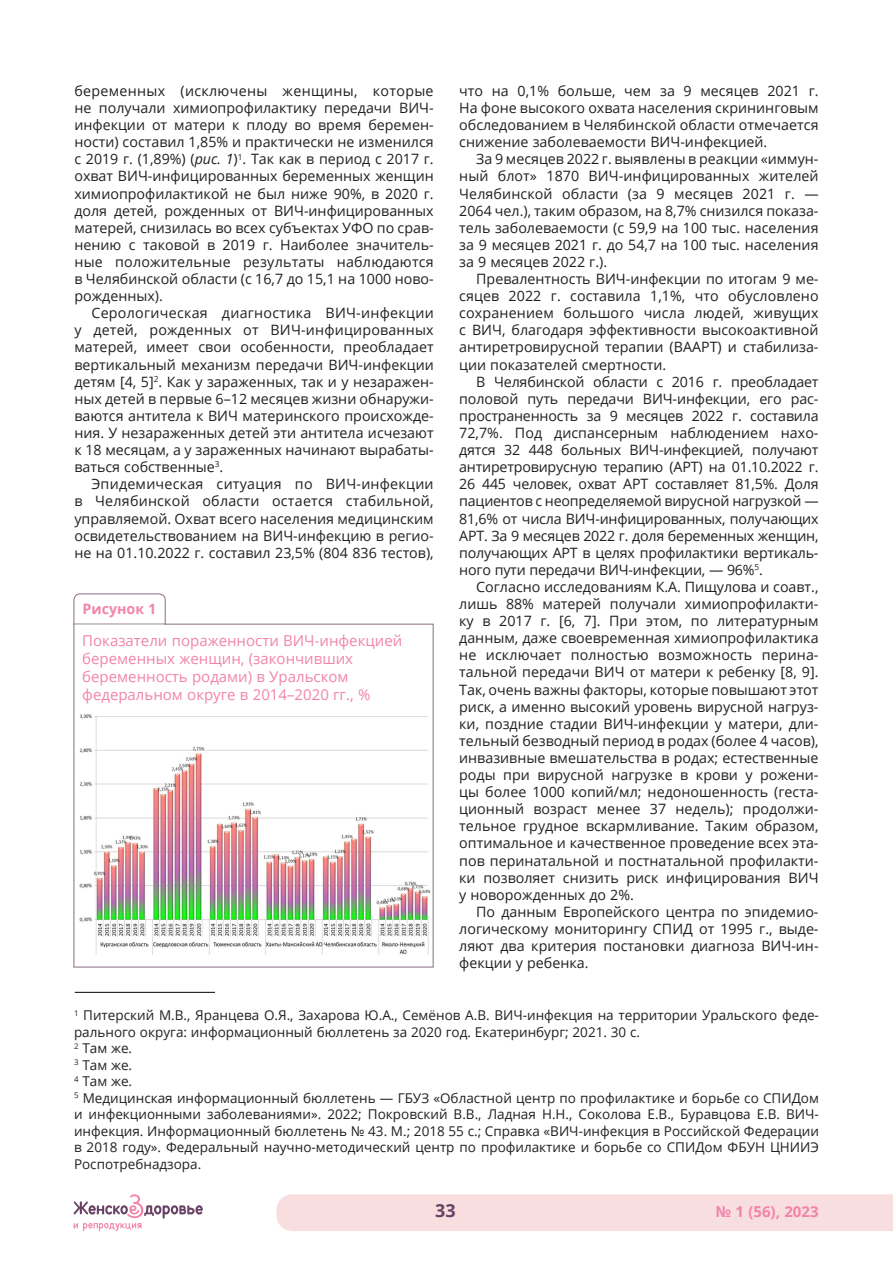
<style>
.page{position:relative;width:893px;height:1263px;background:#fff}
.page>*{position:absolute;margin:0;border:0;box-sizing:border-box;transform-origin:0 0}
.t1{font:700 18px "Open Sans";color:#694366}
.Osnova_text{font:15px/18px "Open Sans";color:#f284aa}
.t2{font:700 15px "Open Sans";color:#f284aa}
.Osnova_text-2{font:14.25px/17.1px "Open Sans";color:#231f20;text-align:justify}
.Osnova_text-3{font:700 14.25px "Open Sans";color:#f284aa}
.Osnova_text-4{font:13.5px/16.5px "Open Sans";color:#231f20}
.s1{font-style:italic}
</style>
<div class="page">
<div style="left:276px;top:1194px;width:617px;height:37px;background:#f9dee0"></div>
<svg style="left:73px;top:1194px;width:130px;height:37px"></svg>
<hr style="left:75px;top:992px;width:140px;height:1px;background:#231f20">
<svg style="left:73px;top:593px;width:93px;height:31px"></svg>
<div style="left:73px;top:624px;width:361px;height:344px;border:1px solid #967c92"></div>
<hr style="left:75px;top:624px;width:90px;height:1px;background:#e0e1e3">
<img style="left:79px;top:714px;width:352px;height:241px">
<p class="Osnova_text-2" style="left:459px;top:82px;width:361px">что на 0,1% больше, чем за 9 месяцев 2021 г.<br>На фоне высокого охвата населения скрининговым обследованием в Челябинской области отмечается снижение заболеваемости ВИЧ-инфекцией.</p>
<p class="Osnova_text-2" style="left:459px;top:150px;width:361px;text-indent:17px">За 9 месяцев 2022 г. выявлены в реакции «иммун&shy;ный блот» 1870 ВИЧ-инфицированных жителей Челябинской области (за 9 месяцев 2021 г. — 2064 чел.), таким образом, на 8,7% снизился показа&shy;тель заболеваемости (с 59,9 на 100 тыс. населения за 9 месяцев 2021 г. до 54,7 на 100 тыс. населения за 9 месяцев 2022 г.).</p>
<p class="Osnova_text-2" style="left:459px;top:270px;width:361px;text-indent:17px">Превалентность ВИЧ-инфекции по итогам 9 ме&shy;сяцев 2022 г. составила 1,1%, что обусловлено сохранением большого числа людей, живущих с ВИЧ, благодаря эффективности высокоактивной антиретровирусной терапии (ВААРТ) и стабилиза&shy;ции показателей смертности.</p>
<p class="Osnova_text-2" style="left:459px;top:373px;width:361px;text-indent:17px">В Челябинской области с 2016 г. преобладает половой путь передачи ВИЧ-инфекции, его рас&shy;пространенность за 9 месяцев 2022 г. составила 72,7%. Под диспансерным наблюдением нахо&shy;дятся 32 448 больных ВИЧ-инфекцией, получают антиретровирусную терапию (АРТ) на 01.10.2022 г.<br>26 445 человек, охват АРТ составляет 81,5%. Доля пациентов с неопределяемой вирусной нагрузкой — 81,6% от числа ВИЧ-инфицированных, получающих АРТ. За 9 месяцев 2022 г. доля беременных женщин, получающих АРТ в целях профилактики вертикаль&shy;ного пути передачи ВИЧ-инфекции, — 96%<sup>5</sup>.</p>
<p class="Osnova_text-2" style="left:459px;top:578px;width:361px;text-indent:17px">Согласно исследованиям К.А. Пищулова и соавт., лишь 88% матерей получали химиопрофилакти&shy;ку в 2017 г. [6, 7]. При этом, по литературным данным, даже своевременная химиопрофилактика не исключает полностью возможность перина&shy;тальной передачи ВИЧ от матери к ребенку [8, 9].<br>Так, очень важны факторы, которые повышают этот риск, а именно высокий уровень вирусной нагруз&shy;ки, поздние стадии ВИЧ-инфекции у матери, дли&shy;тельный безводный период в родах (более 4 часов), инвазивные вмешательства в родах; естественные роды при вирусной нагрузке в крови у рожени&shy;цы более 1000 копий/мл; недоношенность (геста&shy;ционный возраст менее 37 недель); продолжи&shy;тельное грудное вскармливание. Таким образом, оптимальное и качественное проведение всех эта&shy;пов перинатальной и постнатальной профилакти&shy;ки позволяет снизить риск инфицирования ВИЧ у новорожденных до 2%.</p>
<p class="Osnova_text-2" style="left:459px;top:903px;width:361px;text-indent:17px">По данным Европейского центра по эпидемио&shy;логическому мониторингу СПИД от 1995 г., выде&shy;ляют два критерия постановки диагноза ВИЧ-ин&shy;фекции у ребенка.</p>
<p class="Osnova_text-4" style="left:74px;top:1007px;width:746px"><sup>1</sup> Питерский М.В., Яранцева О.Я., Захарова Ю.А., Семёнов А.В. ВИЧ-инфекция на территории Уральского феде&shy;рального округа: информационный бюллетень за 2020 год. Екатеринбург; 2021. 30 с.</p>
<p class="Osnova_text-4" style="left:74px;top:1040px;width:60px"><sup>2</sup> Там же.</p>
<p class="Osnova_text-4" style="left:74px;top:1056px;width:60px"><sup>3</sup> Там же.</p>
<p class="Osnova_text-4" style="left:74px;top:1073px;width:60px"><sup>4</sup> Там же.</p>
<p class="Osnova_text-4" style="left:74px;top:1089px;width:746px;text-align:justify"><sup>5</sup> Медицинская информационный бюллетень — ГБУЗ «Областной центр по профилактике и борьбе со СПИДом и инфекционными заболеваниями». 2022; Покровский В.В., Ладная Н.Н., Соколова Е.В., Буравцова Е.В. ВИЧ&shy;инфекция. Информационный бюллетень № 43. М.; 2018 55 с.; Справка «ВИЧ-инфекция в Российской Федерации в 2018 году». Федеральный научно-методический центр по профилактике и борьбе со СПИДом ФБУН ЦНИИЭ Роспотребнадзора.</p>
<p class="Osnova_text-2" style="left:74px;top:82px;width:361px">беременных (исключены женщины, которые не получали химиопрофилактику передачи ВИЧ&shy;инфекции от матери к плоду во время беремен&shy;ности) составил 1,85% и практически не изменился с 2019 г. (1,89%) (<span class="s1">рис. 1</span>)<sup>1</sup>. Так как в период с 2017 г. охват ВИЧ-инфицированных беременных женщин химиопрофилактикой не был ниже 90%, в 2020 г. доля детей, рожденных от ВИЧ-инфицированных матерей, снизилась во всех субъектах УФО по срав&shy;нению с таковой в 2019 г. Наиболее значитель&shy;ные положительные результаты наблюдаются в Челябинской области (с 16,7 до 15,1 на 1000 ново&shy;рожденных).</p>
<p class="Osnova_text-2" style="left:74px;top:304px;width:361px;text-indent:17px">Серологическая диагностика ВИЧ-инфекции у детей, рожденных от ВИЧ-инфицированных матерей, имеет свои особенности, преобладает вертикальный механизм передачи ВИЧ-инфекции детям [4, 5]<sup>2</sup>. Как у зараженных, так и у незаражен&shy;ных детей в первые 6–12 месяцев жизни обнаружи&shy;ваются антитела к ВИЧ материнского происхожде&shy;ния. У незараженных детей эти антитела исчезают к 18 месяцам, а у зараженных начинают вырабаты&shy;ваться собственные<sup>3</sup>.</p>
<p class="Osnova_text-2" style="left:74px;top:475px;width:361px;text-indent:17px">Эпидемическая ситуация по ВИЧ-инфекции в Челябинской области остается стабильной, управляемой. Охват всего населения медицинским освидетельствованием на ВИЧ-инфекцию в регио&shy;не на 01.10.2022 г. составил 23,5% (804 836 тестов),</p>
<p class="Osnova_text-3" style="left:82px;top:599px;width:75px">Рисунок 1</p>
<p class="Osnova_text" style="left:82px;top:631px;width:322px">Показатели пораженности ВИЧ-инфекцией беременных женщин, (закончивших беременность родами) в Уральском федеральном округе в 2014–2020 гг., %</p>
<p class="t1" style="left:435px;top:1198px;width:22px">33</p>
<p class="t2" style="left:716px;top:1201px;width:104px">№ 1 (56), 2023</p>
</div>
